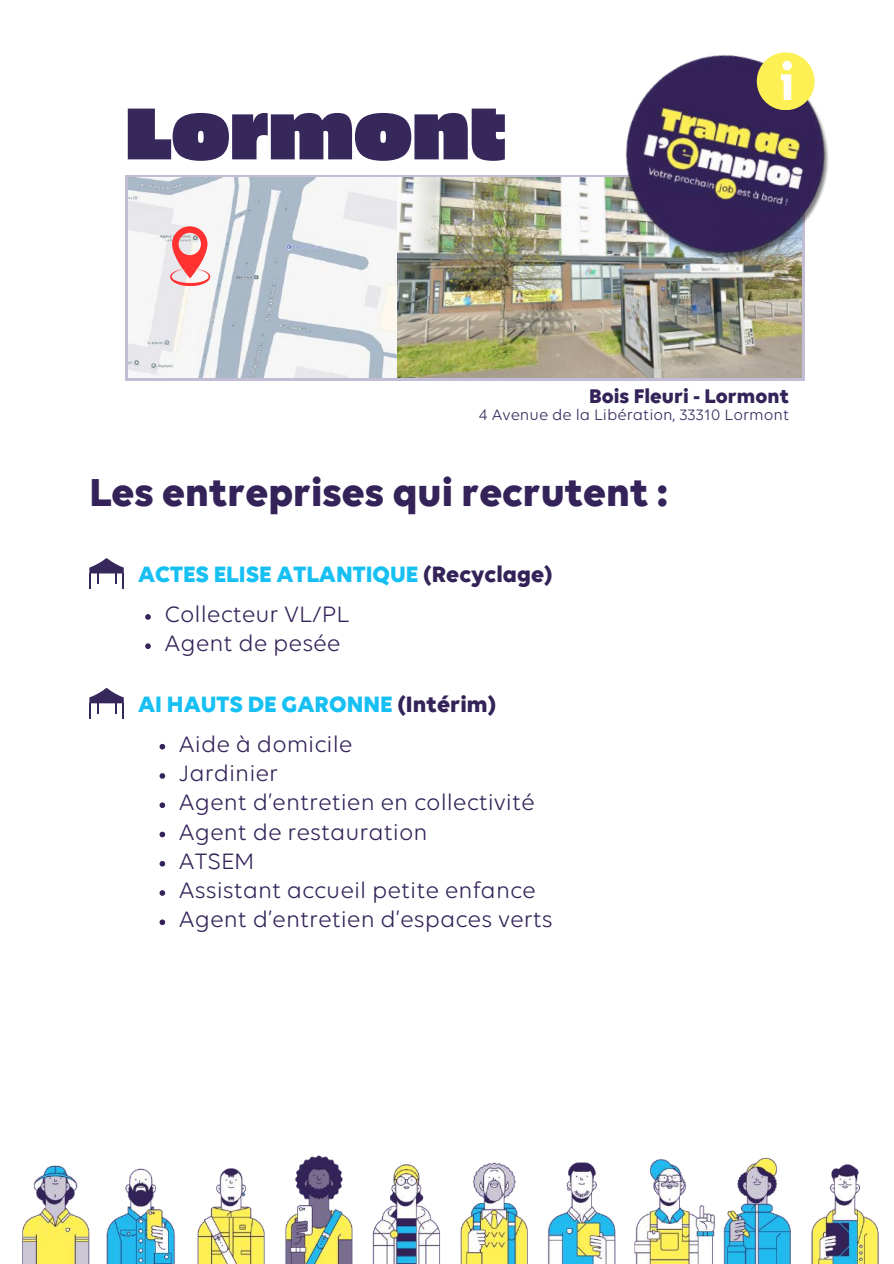
<style>
.page{position:relative;width:894px;height:1264px;background:#fff}
.page>*{position:absolute;margin:0;border:0;box-sizing:border-box;transform-origin:0 0}
.t1{font:72.6px "Piepie W01";color:#37285c}
.t2{font:700 42px "Volte";color:#332358}
.t3{font:24px/29.2px "Volte";color:#332358}
.t4{font:700 24px/39.5px "Volte";color:#16c0f3}
.t5{font:700 21.3px "Volte";color:#332358}
.t6{font:16.2px "Volte";color:#332358}
.s1{color:#332358}
.s2{font-weight:400;color:#332358}
</style>
<div class="page">
<div style="left:125px;top:175px;width:679px;height:205px;background:#c2bdd4"></div>
<img style="left:128px;top:177px;width:673px;height:201px">
<svg style="left:170px;top:226px;width:40px;height:60px;background:#f39d9e"></svg>
<img style="left:22px;top:1155px;width:857px;height:108px">
<img style="left:599px;top:54px;width:230px;height:234px">
<svg style="left:756px;top:52px;width:58px;height:58px"></svg>
<svg style="left:89px;top:558px;width:35px;height:31px"></svg>
<svg style="left:145px;top:614px;width:6px;height:5px"></svg>
<svg style="left:145px;top:643px;width:6px;height:6px"></svg>
<svg style="left:89px;top:688px;width:35px;height:31px"></svg>
<svg style="left:159px;top:744px;width:6px;height:5px"></svg>
<svg style="left:159px;top:773px;width:6px;height:5px"></svg>
<svg style="left:159px;top:802px;width:6px;height:6px"></svg>
<svg style="left:159px;top:831px;width:6px;height:6px"></svg>
<svg style="left:159px;top:861px;width:6px;height:5px"></svg>
<svg style="left:159px;top:890px;width:6px;height:5px"></svg>
<svg style="left:159px;top:919px;width:6px;height:6px"></svg>
<h1 class="t1" style="left:125px;top:81px;width:383px">Lormont</h1>
<p class="t5" style="left:589px;top:387px;width:201px">Bois Fleuri - Lormont</p>
<p class="t6" style="left:479px;top:407px;width:311px">4 Avenue de la Libération, 33310 Lormont</p>
<h2 class="t2" style="left:89px;top:473px;width:580px">Les entreprises qui recrutent :</h2>
<p class="t4" style="left:164px;top:556px;width:389px;text-indent:-26px">ACTES ELISE ATLANTIQUE <span class="s1">(Recyclage)<br></span><span class="s2">Collecteur VL/PL</span></p>
<p class="t3" style="left:164px;top:630px;width:177px">Agent de pesée</p>
<p class="t4" style="left:179px;top:686px;width:319px;text-indent:-41px">AI HAUTS DE GARONNE <span class="s1">(Intérim)<br></span><span class="s2">Aide à domicile</span></p>
<p class="t3" style="left:179px;top:759px;width:375px">Jardinier<br>Agent d’entretien en collectivité<br>Agent de restauration<br>ATSEM<br>Assistant accueil petite enfance<br>Agent d’entretien d’espaces verts</p>
</div>
